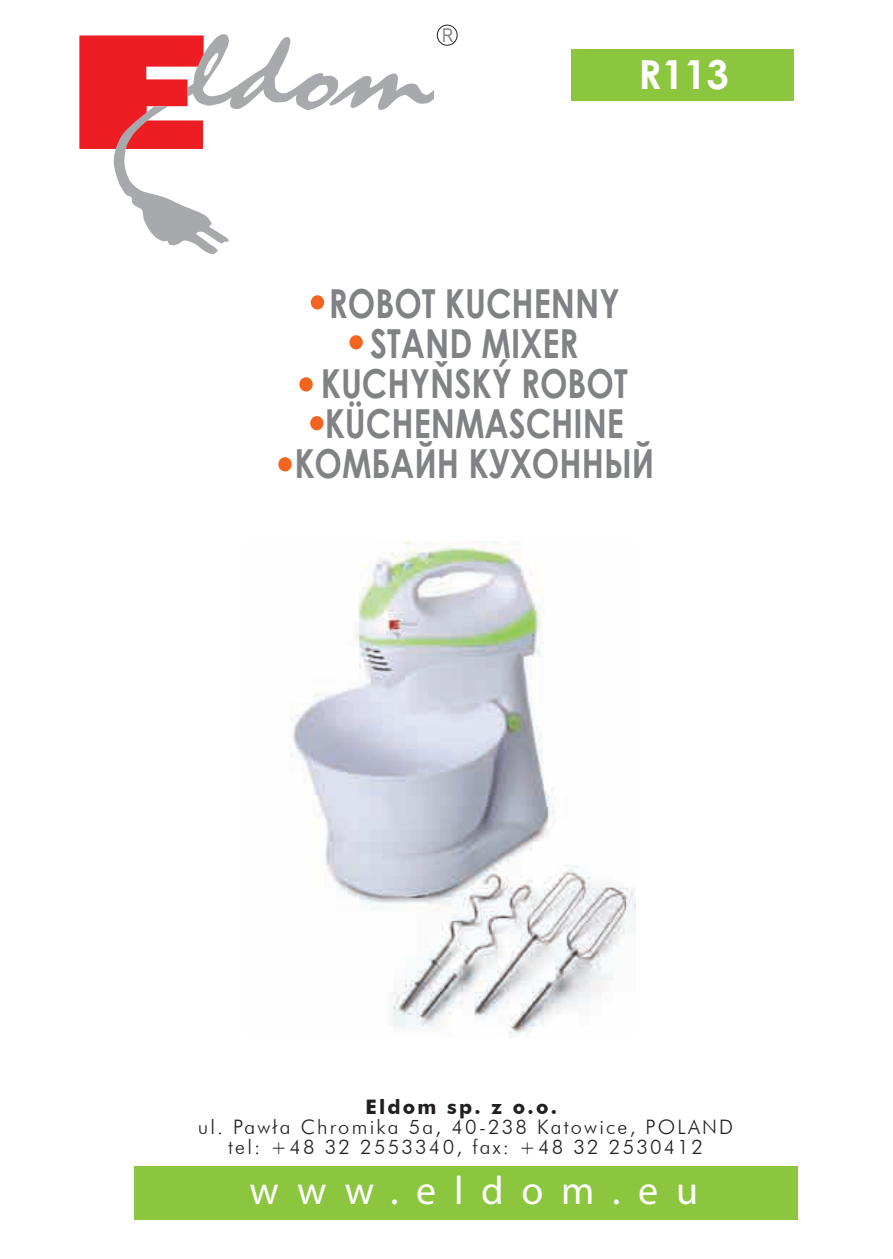
<style>
.page{position:relative;width:893px;height:1259px;background:#fff}
.page>*{position:absolute;margin:0;border:0;box-sizing:border-box;transform-origin:0 0}
.t1{font:700 39.9px/39.9px "Century Gothic";color:#808285;text-align:center;scale:.82 1}
.t2{font:39.9px "Myriad Pro";letter-spacing:.445em;color:#fff}
.t3{font:700 39.9px "Century Gothic";color:#fff}
.t4{font:300 20.1px/20.1px "Futura BT";letter-spacing:.11em;color:#231f20;text-align:center}
.t5{font:700 20.1px "Futura BT";letter-spacing:.11em;color:#231f20}
.t6{font:18.9px "Arial";color:#808285;scale:.82 1}
</style>
<div class="page">
<div style="left:571px;top:50px;width:222px;height:51px;background:#8bc63e"></div>
<div style="left:134px;top:1166px;width:664px;height:54px;background:#8bc63e"></div>
<svg style="left:79px;top:34px;width:355px;height:220px"></svg>
<div style="left:437px;top:25px;width:20px;height:21px;border:1px solid #231f20;border-radius:50%"></div>
<img style="left:290px;top:542px;width:345px;height:495px">
<div style="left:311px;top:295px;width:13px;height:14px;background:#f36421;border-radius:50%"></div>
<div style="left:349px;top:335px;width:14px;height:14px;background:#f36421;border-radius:50%"></div>
<div style="left:299px;top:377px;width:14px;height:14px;background:#f36421;border-radius:50%"></div>
<div style="left:310px;top:416px;width:14px;height:14px;background:#f36421;border-radius:50%"></div>
<div style="left:278px;top:457px;width:14px;height:14px;background:#f36421;border-radius:50%"></div>
<p class="t6" style="left:442px;top:23px;width:15px">R</p>
<h1 class="t3" style="left:639px;top:44px;width:92px">R113</h1>
<h1 class="t1" style="left:294px;top:282px;width:440px">ROBOT KUCHENNY<br>STAND MIXER<br>KUCHYŇSKÝ ROBOT<br>KÜCHENMASCHINE<br>КОМБАЙН КУХОННЫЙ</h1>
<p class="t5" style="left:365px;top:1094px;width:193px">Eldom sp. z o.o.</p>
<p class="t4" style="left:198px;top:1116px;width:537px">ul. Pawła Chromika 5a, 40-238 Katowice, POLAND tel: +48 32 2553340, fax: +48 32 2530412</p>
<h1 class="t2" style="left:249px;top:1166px;width:450px">www.eldom.eu</h1>
</div>
